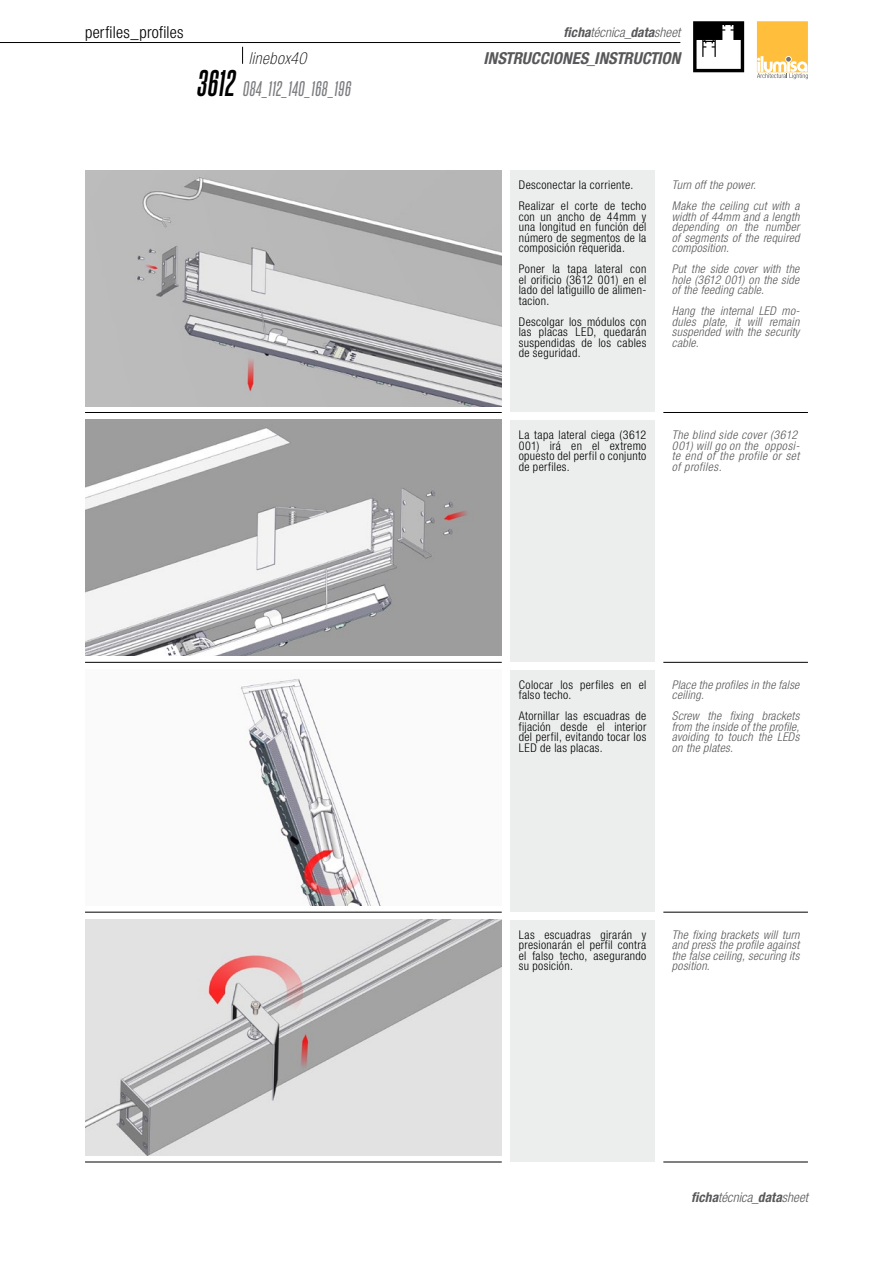
<style>
.page{position:relative;width:893px;height:1263px;background:#fff}
.page>*{position:absolute;margin:0;border:0;box-sizing:border-box;transform-origin:0 0}
.t1{font:italic 18px "Steelfish Rg";letter-spacing:.045em;color:#7b7c7e}
.t2{font:italic 700 condensed 16.5px "Helvetica Neue LT Std";letter-spacing:.005em;color:#58585a}
.t3{font:300 condensed 16.5px "Helvetica Neue LT Std";letter-spacing:.015em;color:#000}
.t4{font:italic 100 condensed 16.5px "Helvetica Neue LT Std";letter-spacing:.035em;color:#000}
.t5{font:italic 300 condensed 13.5px "Helvetica Neue LT Std";color:#58585a}
.t6{font:300 condensed 12px/10.5px "Helvetica Neue LT Std";letter-spacing:.03em;color:#000;text-align:justify}
.t7{font:italic 300 condensed 12px/10.5px "Helvetica Neue LT Std";letter-spacing:.025em;color:#58585a;text-align:justify}
.t8{font:italic 300 condensed 12px/10.5px "Helvetica Neue LT Std";letter-spacing:.045em;color:#58585a}
.s1{font-weight:700;font-size:31.5px;color:#000}
.s2{font-weight:700}
.s3{font-weight:500}
</style>
<div class="page">
<svg style="left:757px;top:21px;width:51px;height:58px;background:#faca6a"></svg>
<svg style="left:242px;top:47px;width:1px;height:17px"></svg>
<svg style="left:693px;top:21px;width:51px;height:51px"></svg>
<hr style="left:0;top:42px;width:680px;height:1px;background:#000">
<div style="left:510px;top:170px;width:145px;height:242px;background:#eceded"></div>
<img style="left:85px;top:170px;width:417px;height:236px">
<div style="left:510px;top:420px;width:145px;height:242px;background:#eceded"></div>
<div style="left:510px;top:670px;width:145px;height:242px;background:#eceded"></div>
<div style="left:510px;top:919px;width:145px;height:242px;background:#eceded"></div>
<img style="left:85px;top:919px;width:417px;height:236px">
<img style="left:85px;top:420px;width:417px;height:236px">
<img style="left:240px;top:678px;width:141px;height:228px">
<hr style="left:85px;top:412px;width:417px;height:1px;background:#000">
<hr style="left:663px;top:412px;width:145px;height:1px;background:#000">
<hr style="left:85px;top:662px;width:417px;height:1px;background:#000">
<hr style="left:663px;top:662px;width:145px;height:1px;background:#000">
<hr style="left:85px;top:912px;width:417px;height:1px;background:#000">
<hr style="left:663px;top:912px;width:145px;height:1px;background:#000">
<hr style="left:85px;top:1162px;width:417px;height:1px;background:#000">
<hr style="left:663px;top:1162px;width:145px;height:1px;background:#000">
<h2 class="t3" style="left:85px;top:22px;width:100px">perfiles_profiles</h2>
<h2 class="t4" style="left:249px;top:49px;width:59px">linebox40</h2>
<h1 class="t1" style="left:196px;top:77px;width:155px"><span class="s1">3612</span> 084_112_140_168_196</h1>
<p class="t5" style="left:564px;top:24px;width:118px"><span class="s2">ficha</span>técnica<span class="s3">_</span><span class="s2">data</span>sheet</p>
<h2 class="t2" style="left:483px;top:48px;width:198px">INSTRUCCIONES<span class="s3">_</span>INSTRUCTION</h2>
<p class="t6" style="left:519px;top:174px;width:129px;line-height:21px">Desconectar la corriente.<br>Realizar el corte de techo</p>
<p class="t6" style="left:519px;top:211px;width:129px">con un ancho de 44mm y una longitud en función del número de segmentos de la composición requerida.</p>
<p class="t6" style="left:519px;top:264px;width:129px">Poner la tapa lateral con el orificio (3612 001) en el lado del latiguillo de alimen&shy;tacion.</p>
<p class="t6" style="left:519px;top:316px;width:129px">Descolgar los módulos con las placas LED, quedarán suspendidas de los cables de seguridad.</p>
<p class="t7" style="left:672px;top:175px;width:129px;line-height:21px">Turn off the power.<br>Make the ceiling cut with a</p>
<p class="t7" style="left:672px;top:211px;width:129px">width of 44mm and a length depending on the number of segments of the required composition.</p>
<p class="t7" style="left:672px;top:264px;width:129px">Put the side cover with the hole (3612 001) on the side of the feeding cable.</p>
<p class="t7" style="left:672px;top:306px;width:129px">Hang the internal LED mo&shy;dules plate, it will remain suspended with the security cable.</p>
<p class="t6" style="left:519px;top:429px;width:129px">La tapa lateral ciega (3612<br>001) irá en el extremo opuesto del perfil o conjunto de perfiles.</p>
<p class="t8" style="left:672px;top:430px;width:129px">The blind side cover (3612<br>001) will go on the opposi&shy;te end of the profile or set of profiles.</p>
<p class="t6" style="left:519px;top:679px;width:129px">Colocar los perfiles en el falso techo.</p>
<p class="t6" style="left:519px;top:711px;width:129px">Atornillar las escuadras de fijación desde el interior del perfil, evitando tocar los LED de las placas.</p>
<p class="t7" style="left:672px;top:680px;width:129px">Place the profiles in the false ceiling.</p>
<p class="t7" style="left:672px;top:711px;width:129px">Screw the fixing brackets from the inside of the profile, avoiding to touch the LEDs on the plates.</p>
<p class="t6" style="left:519px;top:929px;width:129px">Las escuadras girarán y presionarán el perfil contra el falso techo, asegurando su posición.</p>
<p class="t7" style="left:672px;top:929px;width:129px">The fixing brackets will turn and press the profile against the false ceiling, securing its position.</p>
<p class="t5" style="left:691px;top:1189px;width:118px"><span class="s2">ficha</span>técnica<span class="s3">_</span><span class="s2">data</span>sheet</p>
</div>
